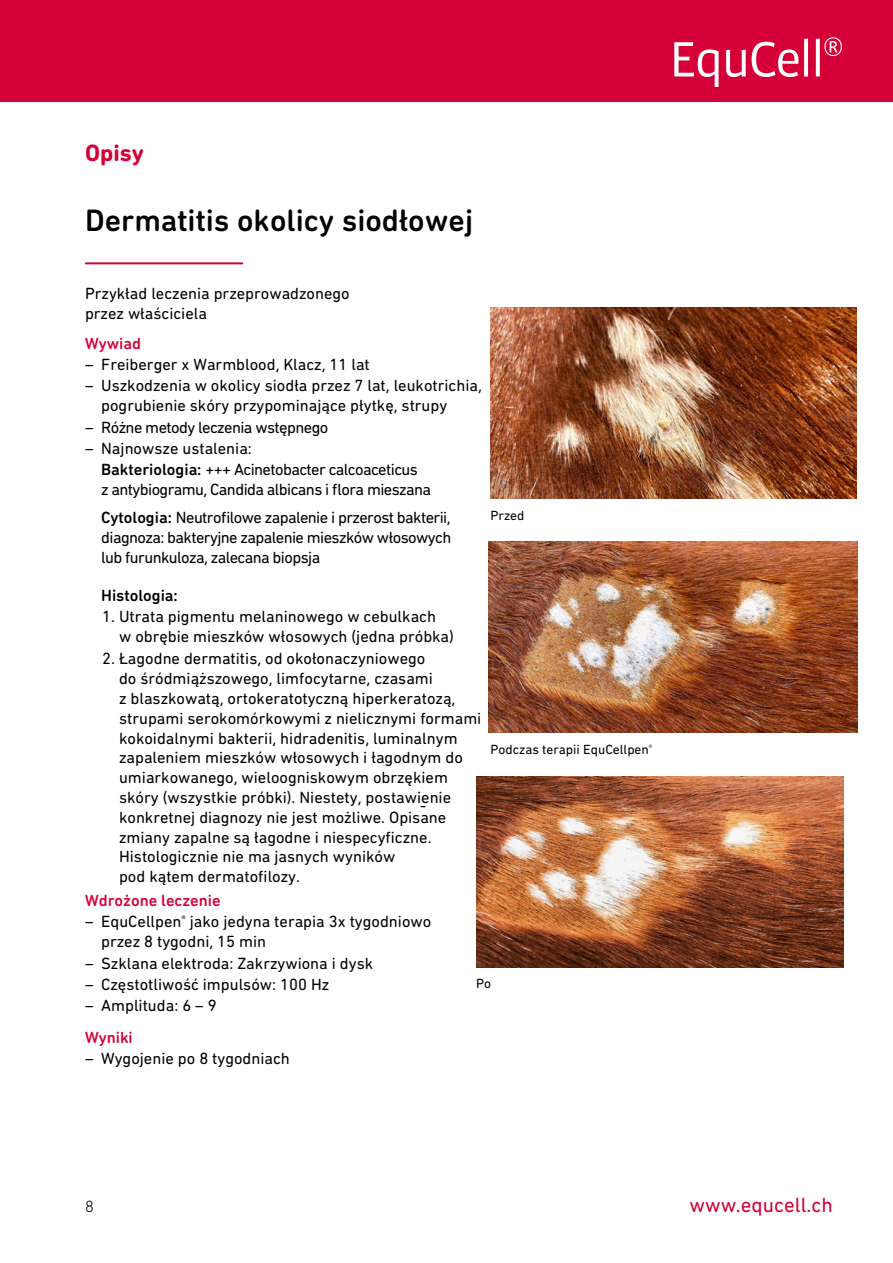
<style>
.page{position:relative;width:893px;height:1263px;background:#fff}
.page>*{position:absolute;margin:0;border:0;box-sizing:border-box;transform-origin:0 0}
.t1{font:500 31.5px "DIN Next Rounded LT Pro";color:#000}
.t2{font:700 24px "DIN Next Rounded LT Pro";color:#d40037}
.t3{font:21px "DIN Next Rounded LT Pro";color:#d40037}
.t4{font:16.5px/19.8px "DIN Next Rounded LT Pro";color:#000}
.t5{font:16.5px/20.4px "DIN Next Rounded LT Pro";letter-spacing:-.035em;color:#000}
.t6{font:500 16.5px "DIN Next Rounded LT Pro";color:#d40037}
.t7{font:500 16.5px "DIN Next Rounded LT Pro";color:#000}
.t8{font:300 16.5px "DIN Next Rounded LT Pro";color:#000}
.t9{font:13.5px "DIN Next Rounded LT Pro";color:#000}
.s1{font-weight:500}
</style>
<div class="page">
<div style="left:0;top:0;width:893px;height:101px;background:#d40037"></div>
<svg style="left:674px;top:37px;width:168px;height:50px"></svg>
<hr style="left:85px;top:262px;width:158px;height:2px;background:#d40037">
<img style="left:476px;top:776px;width:367px;height:191px">
<img style="left:491px;top:307px;width:365px;height:191px">
<img style="left:489px;top:541px;width:369px;height:192px">
<h2 class="t2" style="left:85px;top:138px;width:60px">Opisy</h2>
<h1 class="t1" style="left:85px;top:202px;width:390px">Dermatitis okolicy siodłowej</h1>
<p class="t4" style="left:85px;top:283px;width:266px">Przykład leczenia przeprowadzonego przez właściciela</p>
<p class="t6" style="left:85px;top:334px;width:58px">Wywiad</p>
<p class="t4" style="left:85px;top:355px;width:286px">– Freiberger x Warmblood, Klacz, 11 lat</p>
<p class="t4" style="left:101px;top:376px;width:382px;text-indent:-16px">– Uszkodzenia w okolicy siodła przez 7 lat, leukotrichia, pogrubienie skóry przypominające płytkę, strupy</p>
<p class="t5" style="left:85px;top:417px;width:245px">– Różne metody leczenia wstępnego</p>
<p class="t5" style="left:101px;top:438px;width:331px;text-indent:-16px">– Najnowsze ustalenia:<br><span class="s1">Bakteriologia:</span> +++ Acinetobacter calcoaceticus<br>z antybiogramu, Candida albicans i flora mieszana</p>
<p class="t4" style="left:101px;top:507px;width:352px;text-align:justify"><span class="s1">Cytologia:</span> Neutrofilowe zapalenie i przerost bakterii, diagnoza: bakteryjne zapalenie mieszków włosowych lub furunkuloza, zalecana biopsja</p>
<p class="t7" style="left:101px;top:586px;width:78px">Histologia:</p>
<p class="t4" style="left:119px;top:607px;width:336px;text-indent:-17px">1. Utrata pigmentu melaninowego w cebulkach<br>w obrębie mieszków włosowych (jedna próbka)</p>
<p class="t4" style="left:119px;top:649px;width:364px;text-indent:-17px">2. Łagodne dermatitis, od okołonaczyniowego<br>do śródmiąższowego, limfocytarne, czasami<br>z blaszkowatą, ortokeratotyczną hiperkeratozą, strupami serokomórkowymi z nielicznymi formami kokoidalnymi bakterii, hidradenitis, luminalnym zapaleniem mieszków włosowych i łagodnym do umiarkowanego, wieloogniskowym obrzękiem skóry (wszystkie próbki). Niestety, postawienie konkretnej diagnozy nie jest możliwe. Opisane zmiany zapalne są łagodne i niespecyficzne.<br>Histologicznie nie ma jasnych wyników<br>pod kątem dermatofilozy.</p>
<p class="t4" style="left:420px;top:796px;width:8px">-</p>
<p class="t9" style="left:491px;top:507px;width:35px">Przed</p>
<p class="t9" style="left:491px;top:742px;width:163px">Podczas terapii EquCellpen<sup>®</sup></p>
<p class="t6" style="left:85px;top:891px;width:137px">Wdrożone leczenie</p>
<p class="t4" style="left:101px;top:911px;width:332px;text-indent:-16px">– EquCellpen<sup>®</sup> jako jedyna terapia 3x tygodniowo przez 8 tygodni, 15 min</p>
<p class="t4" style="left:85px;top:953px;width:290px">– Szklana elektroda: Zakrzywiona i dysk</p>
<p class="t4" style="left:85px;top:974px;width:246px">– Częstotliwość impulsów: 100 Hz</p>
<p class="t4" style="left:85px;top:995px;width:133px">– Amplituda: 6 – 9</p>
<p class="t6" style="left:85px;top:1027px;width:49px">Wyniki</p>
<p class="t4" style="left:85px;top:1048px;width:206px">– Wygojenie po 8 tygodniach</p>
<p class="t9" style="left:476px;top:976px;width:16px">Po</p>
<p class="t8" style="left:85px;top:1197px;width:10px">8</p>
<p class="t3" style="left:689px;top:1193px;width:145px">www.equcell.ch</p>
</div>
